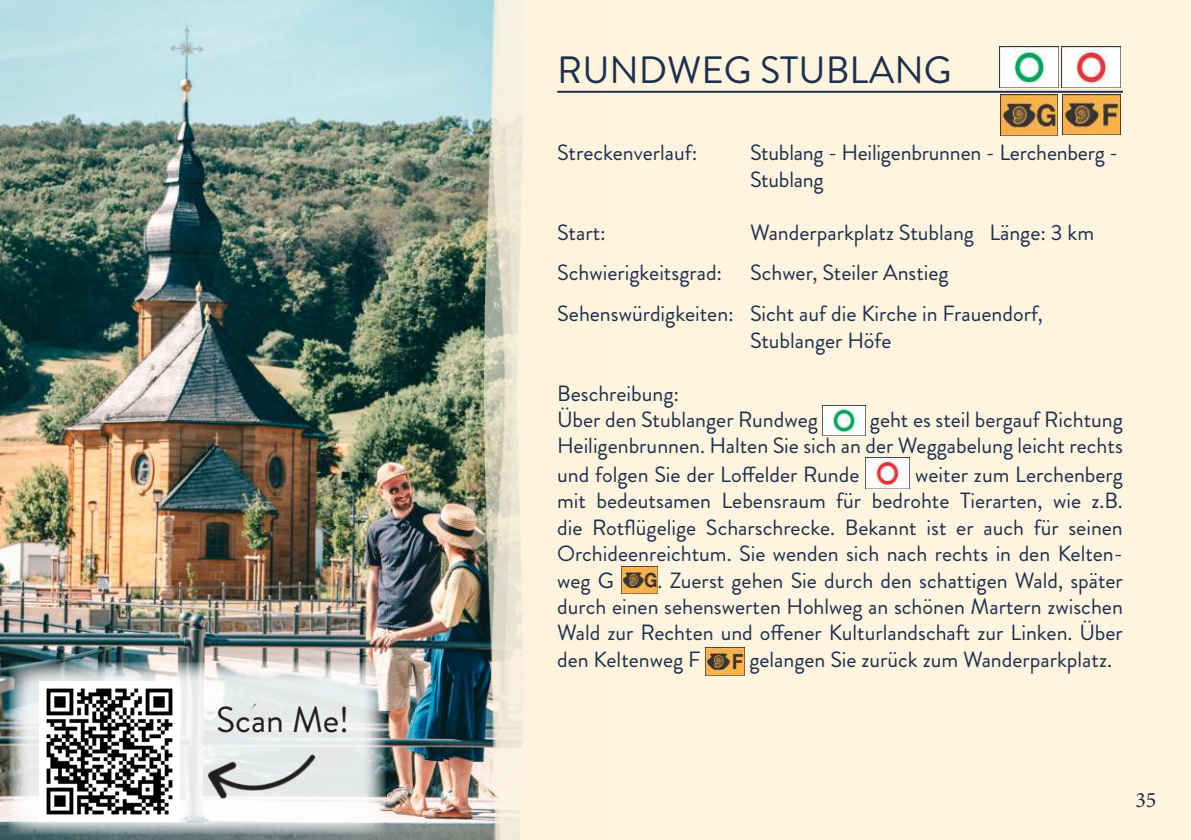
<style>
.page{position:relative;width:1191px;height:840px;background:#fff}
.page>*{position:absolute;margin:0;border:0;box-sizing:border-box;transform-origin:0 0}
.t1{font:38px "Brandon Grotesque";color:#1e2f4b}
.t2{font:36px "Brandon Grotesque";color:#231f20}
.t3{font:22px/26.4px "Brandon Grotesque";color:#1e2f4b}
.t4{font:22px "Minion Pro";color:#1e2f4b}
</style>
<div class="page">
<div style="left:607px;top:0;width:584px;height:839px;background:#fef4df"></div>
<img style="left:0;top:0;width:484px;height:839px">
<img style="left:484px;top:0;width:123px;height:839px">
<img style="left:822px;top:405px;width:43px;height:30px">
<img style="left:865px;top:457px;width:44px;height:31px">
<img style="left:621px;top:566px;width:36px;height:27px">
<img style="left:705px;top:647px;width:39px;height:28px">
<hr style="left:557px;top:91px;width:566px;height:2px;background:#1f304c">
<img style="left:999px;top:46px;width:59px;height:42px">
<img style="left:1061px;top:46px;width:59px;height:42px">
<img style="left:1000px;top:94px;width:57px;height:42px">
<img style="left:1062px;top:94px;width:58px;height:41px">
<svg style="left:9px;top:661px;width:377px;height:173px"></svg>
<img style="left:192px;top:703px;width:132px;height:136px">
<img style="left:39px;top:680px;width:141px;height:141px">
<h2 class="t2" style="left:216px;top:694px;width:135px">Scan Me!</h2>
<h1 class="t1" style="left:557px;top:44px;width:396px">RUNDWEG STUBLANG</h1>
<p class="t3" style="left:557px;top:140px;width:142px">Streckenverlauf:</p>
<p class="t3" style="left:750px;top:140px;width:370px">Stublang - Heiligenbrunnen - Lerchenberg -<br>Stublang</p>
<p class="t3" style="left:557px;top:219px;width:50px">Start:</p>
<p class="t3" style="left:750px;top:219px;width:346px">Wanderparkplatz Stublang Länge: 3 km</p>
<p class="t3" style="left:557px;top:260px;width:166px">Schwierigkeitsgrad:</p>
<p class="t3" style="left:557px;top:252px;width:487px;line-height:40.8px;text-indent:193px">Schwer, Steiler Anstieg<br>Sehenswürdigkeiten: Sicht auf die Kirche in Frauendorf,</p>
<p class="t3" style="left:750px;top:327px;width:143px">Stublanger Höfe</p>
<p class="t3" style="left:557px;top:380px;width:262px">Beschreibung:<br>Über den Stublanger Rundweg</p>
<p class="t3" style="left:557px;top:406px;width:567px;text-align:right">geht es steil bergauf Richtung<br>Heiligenbrunnen. Halten Sie sich an der Weggabelung leicht rechts</p>
<p class="t3" style="left:557px;top:461px;width:304px">und folgen Sie der Loffelder Runde</p>
<p class="t3" style="left:557px;top:461px;width:567px;text-align:justify;text-indent:358px">weiter zum Lerchenberg mit bedeutsamen Lebensraum für bedrohte Tierarten, wie z.B. die Rotflügelige Scharschrecke. Bekannt ist er auch für seinen Orchideenreichtum. Sie wenden sich nach rechts in den Kelten&shy;weg G</p>
<p class="t3" style="left:557px;top:566px;width:567px;text-align:justify;text-indent:100px">. Zuerst gehen Sie durch den schattigen Wald, später durch einen sehenswerten Hohlweg an schönen Martern zwischen Wald zur Rechten und offener Kulturlandschaft zur Linken. Über den Keltenweg F</p>
<p class="t3" style="left:749px;top:646px;width:364px">gelangen Sie zurück zum Wanderparkplatz.</p>
<p class="t4" style="left:1135px;top:784px;width:23px">35</p>
</div>
